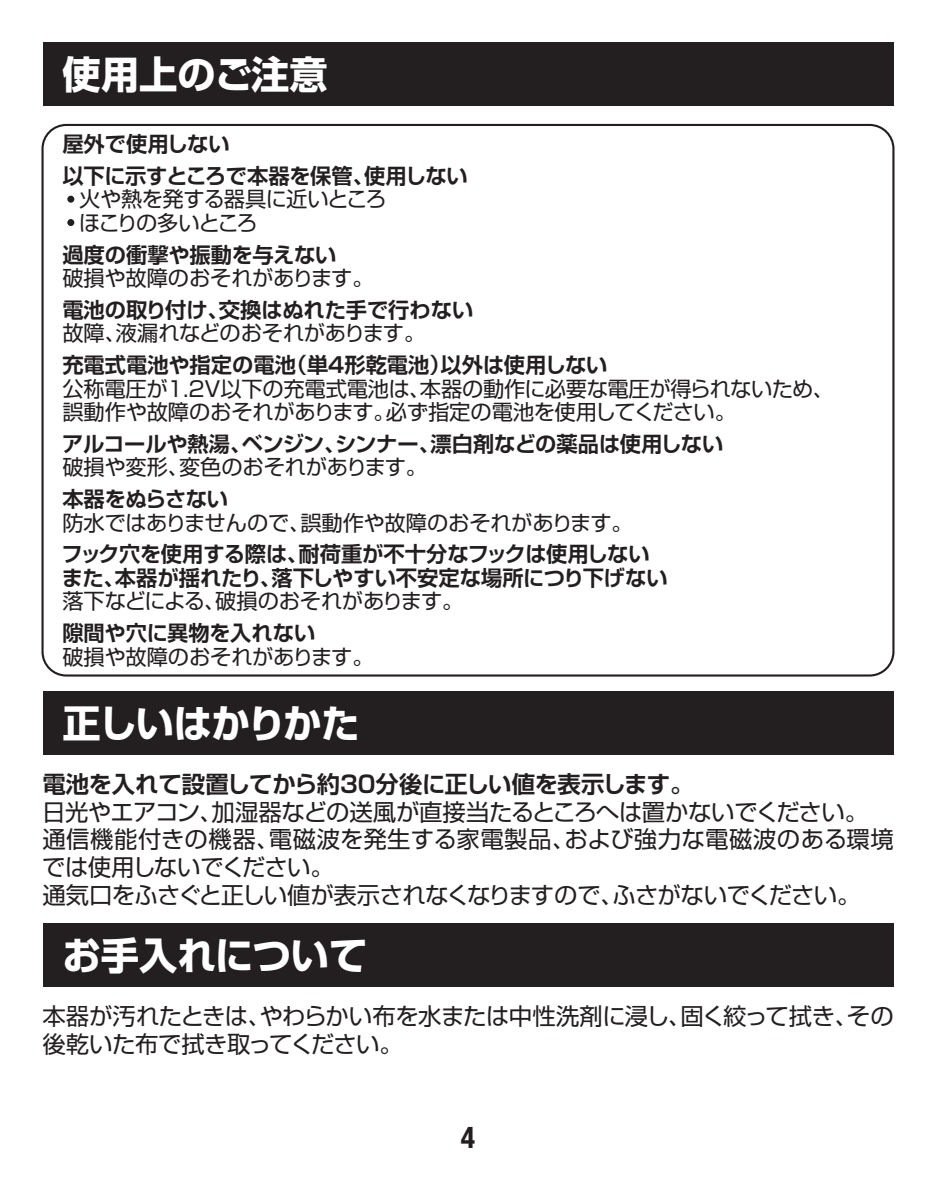
<style>
.page{position:relative;width:936px;height:1191px;background:#fff}
.page>*{position:absolute;margin:0;border:0;box-sizing:border-box;transform-origin:0 0}
.t1{font:700 38.4px "Shin Go Pro";letter-spacing:-.005em;color:#fff}
.t2{font:700 38.4px "Shin Go Pro";letter-spacing:-.035em;color:#fff}
.t3{font:700 condensed 29.7px "Helvetica Neue LT Std";color:#231f20}
.t4{font:23.4px/27.6px "Shin Go Pro";letter-spacing:-.02em;color:#231f20}
.t5{font:700 23.4px "Shin Go Pro De";letter-spacing:-.01em;color:#231f20}
.t6{font:700 21.3px/31.8px "Shin Go Pro De";color:#231f20}
.t7{font:21.3px/23.4px "Shin Go Pro";letter-spacing:-.01em;color:#231f20}
.t8{font:21.3px/23.4px "Shin Go Pro";letter-spacing:-.045em;color:#231f20}
.t9{font:700 21.3px "Shin Go Pro De";letter-spacing:-.025em;color:#231f20}
</style>
<div class="page">
<div style="left:43px;top:43px;width:850px;height:63px;background:#231f20"></div>
<div style="left:67px;top:196px;width:7px;height:7px;border:3px solid #231f20;border-radius:50%"></div>
<div style="left:67px;top:219px;width:7px;height:7px;border:3px solid #231f20;border-radius:50%"></div>
<div style="left:43px;top:691px;width:850px;height:64px;background:#231f20"></div>
<div style="left:43px;top:923px;width:850px;height:64px;background:#231f20"></div>
<h1 class="t1" style="left:63px;top:44px;width:267px">使用上のご注意</h1>
<p class="t6" style="left:62px;top:125px;width:407px">屋外で使用しない<br>以下に示すところで本器を保管、使用しない</p>
<p class="t8" style="left:60px;top:185px;width:328px">・火や熱を発する器具に近いところ・ほこりの多いところ</p>
<p class="t6" style="left:62px;top:236px;width:275px">過度の衝撃や振動を与えない</p>
<p class="t7" style="left:62px;top:263px;width:313px">破損や故障のおそれがあります。</p>
<p class="t6" style="left:62px;top:291px;width:412px">電池の取り付け、交換はぬれた手で行わない</p>
<p class="t7" style="left:62px;top:319px;width:364px">故障、液漏れなどのおそれがあります。</p>
<p class="t6" style="left:62px;top:346px;width:546px">充電式電池や指定の電池（単4形乾電池）以外は使用しない</p>
<p class="t7" style="left:62px;top:374px;width:773px">公称電圧が1.2V以下の充電式電池は、本器の動作に必要な電圧が得られないため、誤動作や故障のおそれがあります。必ず指定の電池を使用してください。</p>
<p class="t6" style="left:62px;top:425px;width:662px">アルコールや熱湯、ベンジン、シンナー、漂白剤などの薬品は使用しない</p>
<p class="t7" style="left:62px;top:453px;width:366px">破損や変形、変色のおそれがあります。</p>
<p class="t9" style="left:62px;top:481px;width:167px">本器をぬらさない</p>
<p class="t7" style="left:62px;top:508px;width:572px">防水ではありませんので、誤動作や故障のおそれがあります。</p>
<p class="t6" style="left:62px;top:540px;width:607px;line-height:23.4px">フック穴を使用する際は、耐荷重が不十分なフックは使用しないまた、本器が揺れたり、落下しやすい不安定な場所につり下げない</p>
<p class="t7" style="left:62px;top:587px;width:402px">落下などによる、破損のおそれがあります。</p>
<p class="t6" style="left:62px;top:614px;width:254px">隙間や穴に異物を入れない</p>
<p class="t7" style="left:62px;top:642px;width:313px">破損や故障のおそれがあります。</p>
<h1 class="t2" style="left:63px;top:693px;width:298px">正しいはかりかた</h1>
<p class="t5" style="left:42px;top:765px;width:652px">電池を入れて設置してから約30分後に正しい値を表示します。</p>
<p class="t4" style="left:42px;top:795px;width:853px">日光やエアコン、加湿器などの送風が直接当たるところへは置かないでください。通信機能付きの機器、電磁波を発生する家電製品、および強力な電磁波のある環境では使用しないでください。<br>通気口をふさぐと正しい値が表示されなくなりますので、ふさがないでください。</p>
<h1 class="t1" style="left:63px;top:925px;width:306px">お手入れについて</h1>
<p class="t4" style="left:42px;top:999px;width:853px">本器が汚れたときは、やわらかい布を水または中性洗剤に浸し、固く絞って拭き、その後乾いた布で拭き取ってください。</p>
<h2 class="t3" style="left:461px;top:1119px;width:16px">4</h2>
</div>
